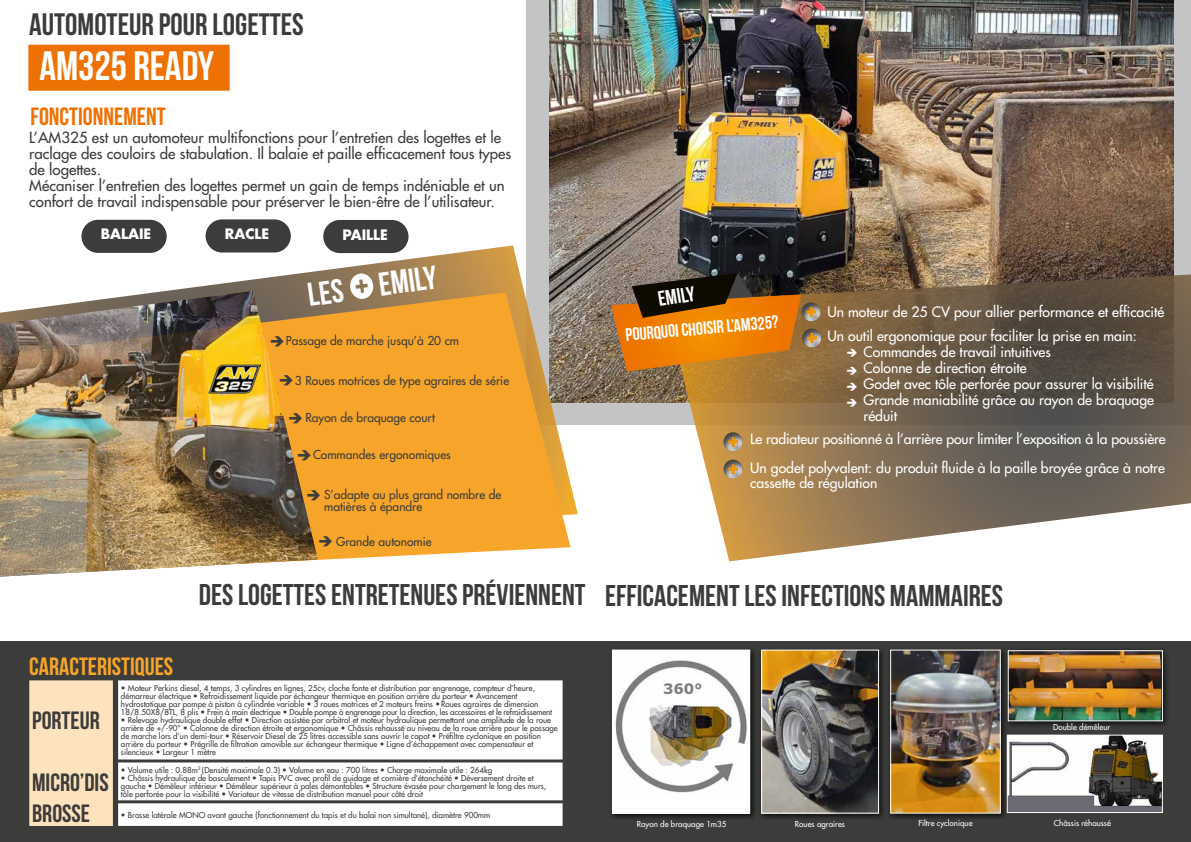
<style>
.page{position:relative;width:1191px;height:842px;background:#fff}
.page>*{position:absolute;margin:0;border:0;box-sizing:border-box;transform-origin:0 0}
.t1{font:700 41px "Bebas Neue";color:#fff}
.t2{font:700 33px "Bebas Neue";color:#fff}
.t3{font:700 31px "Bebas Neue";color:#3c3c3b}
.t4{font:700 30px "Bebas Neue";color:#3c3c3b}
.t5{font:700 25px "Bebas Neue";color:#3c3c3b}
.t6{font:700 25px "Bebas Neue";color:#f7a528}
.t7{font:700 25px "Bebas Neue";color:#ee7203}
.t8{font:700 21px "Bebas Neue";color:#fff}
.t9{font:700 18px "Bebas Neue";color:#fff}
.t10{font:500 15px/16px "Futura Std";color:#3c3c3b}
.t11{font:500 14px/16px "Futura Std";color:#fff}
.t12{font:700 14px "Futura Std";color:#fff}
.t13{font:500 12px/12px "Futura Std";color:#3c3c3b}
.t14{font:500 8px/8px "Futura Std";color:#3c3c3b}
.t15{font:500 8px "Futura Std";color:#fff}
</style>
<div class="page">
<div style="left:0;top:642px;width:1191px;height:200px;background:#3c3c3b"></div>
<div style="left:323px;top:220px;width:85px;height:33px;background:#3c3c3b;border-radius:17px"></div>
<div style="left:81px;top:220px;width:86px;height:33px;background:#3c3c3b;border-radius:17px"></div>
<div style="left:206px;top:219px;width:85px;height:33px;background:#3c3c3b;border-radius:17px"></div>
<div style="left:29px;top:680px;width:84px;height:146px;background:#fee1bd"></div>
<svg style="left:118px;top:680px;width:444px;height:146px;background:#f6f6f6"></svg>
<div style="left:526px;top:0;width:665px;height:425px;background:#c4c4c4"></div>
<img style="left:549px;top:0;width:624px;height:403px">
<div style="left:608px;top:646px;width:149px;height:175px;background:#000;opacity:.75"></div>
<div style="left:612px;top:650px;width:137px;height:163px;background:#fff"></div>
<img style="left:615px;top:660px;width:132px;height:133px">
<div style="left:612px;top:649px;width:138px;height:165px;border:1px solid #fff"></div>
<div style="left:757px;top:646px;width:129px;height:175px;background:#000;opacity:.75"></div>
<img style="left:763px;top:651px;width:114px;height:161px">
<div style="left:761px;top:649px;width:118px;height:165px;border:1px solid #fff"></div>
<div style="left:1004px;top:647px;width:166px;height:82px;background:#000;opacity:.75"></div>
<img style="left:1009px;top:652px;width:151px;height:67px">
<div style="left:1007px;top:650px;width:155px;height:71px;border:1px solid #fff"></div>
<img style="left:1008px;top:737px;width:152px;height:74px">
<div style="left:1006px;top:735px;width:156px;height:78px;border:1px solid #fff"></div>
<div style="left:886px;top:646px;width:122px;height:175px;background:#000;opacity:.75"></div>
<img style="left:892px;top:651px;width:106px;height:161px">
<div style="left:890px;top:649px;width:110px;height:165px;border:1px solid #fff"></div>
<svg style="left:664px;top:261px;width:527px;height:300px;background:#8b7a64"></svg>
<svg style="left:611px;top:273px;width:210px;height:98px;background:#a46318"></svg>
<div style="left:801px;top:327px;width:21px;height:21px;background:#000;opacity:.75"></div>
<div style="left:722px;top:431px;width:21px;height:21px;background:#000;opacity:.75"></div>
<div style="left:722px;top:458px;width:21px;height:21px;background:#000;opacity:.75"></div>
<svg style="left:84px;top:245px;width:494px;height:303px"></svg>
<svg style="left:318px;top:292px;width:252px;height:268px;background:#eda538"></svg>
<svg style="left:349px;top:273px;width:25px;height:27px"></svg>
<img style="left:0;top:291px;width:318px;height:286px">
<img style="left:209px;top:364px;width:51px;height:29px">
<div style="left:28px;top:45px;width:202px;height:46px;background:#ee7203"></div>
<svg style="left:847px;top:349px;width:10px;height:8px"></svg>
<svg style="left:847px;top:366px;width:10px;height:8px"></svg>
<svg style="left:847px;top:383px;width:10px;height:8px"></svg>
<svg style="left:847px;top:399px;width:10px;height:7px"></svg>
<svg style="left:271px;top:336px;width:13px;height:10px"></svg>
<svg style="left:280px;top:376px;width:13px;height:10px"></svg>
<svg style="left:289px;top:414px;width:13px;height:10px"></svg>
<svg style="left:298px;top:450px;width:13px;height:10px"></svg>
<svg style="left:307px;top:490px;width:13px;height:10px"></svg>
<svg style="left:319px;top:536px;width:13px;height:10px"></svg>
<h3 class="t3" style="left:29px;top:8px;width:276px">AUTOMOTEUR POUR LOGETTES</h3>
<h1 class="t1" style="left:39px;top:44px;width:176px">AM325 READY</h1>
<h3 class="t7" style="left:30px;top:103px;width:137px">FONCTIONNEMENT</h3>
<p class="t10" style="left:29px;top:130px;width:483px">L’AM325 est un automoteur multifonctions pour l’entretien des logettes et le raclage des couloirs de stabulation. Il balaie et paille efficacement tous types de logettes.<br>Mécaniser l’entretien des logettes permet un gain de temps indéniable et un confort de travail indispensable pour préserver le bien-être de l’utilisateur.</p>
<h3 class="t12" style="left:101px;top:225px;width:52px">BALAIE</h3>
<h3 class="t12" style="left:225px;top:224px;width:46px">RACLE</h3>
<h3 class="t12" style="left:342px;top:225px;width:47px">PAILLE</h3>
<h2 class="t2" style="left:305px;top:277px;width:131px;rotate:-8deg">LES EMILY</h2>
<h3 class="t13" style="left:286px;top:335px;width:175px">Passage de marche jusqu’à 20 cm</h3>
<h3 class="t13" style="left:295px;top:375px;width:216px">3 Roues motrices de type agraires de série</h3>
<h3 class="t13" style="left:305px;top:412px;width:131px">Rayon de braquage court</h3>
<h3 class="t13" style="left:313px;top:449px;width:139px">Commandes ergonomiques</h3>
<h3 class="t13" style="left:324px;top:488px;width:179px">S’adapte au plus grand nombre de matières à épandre</h3>
<h3 class="t13" style="left:336px;top:535px;width:97px">Grande autonomie</h3>
<h3 class="t4" style="left:199px;top:578px;width:388px">DES LOGETTES ENTRETENUES PRÉVIENNENT</h3>
<h3 class="t6" style="left:29px;top:652px;width:146px">CARACTERISTIQUES</h3>
<h3 class="t5" style="left:32px;top:707px;width:69px">PORTEUR</h3>
<p class="t14" style="left:121px;top:684px;width:432px">• Moteur Perkins diesel, 4 temps, 3 cylindres en lignes, 25cv, cloche fonte et distribution par engrenage, compteur d’heure, démarreur électrique • Refroidissement liquide par échangeur thermique en position arrière du porteur • Avancement hydrostatique par pompe à piston à cylindrée variable • 3 roues motrices et 2 moteurs freins • Roues agraires de dimension 18/8.50X8/8TL, 8 plis • Frein à main électrique • Double pompe à engrenage pour la direction, les accessoires et le refroidissement</p>
<p class="t14" style="left:121px;top:716px;width:438px">• Relevage hydraulique double effet • Direction assistée par orbitrol et moteur hydraulique permettant une amplitude de la roue arrière de +/-90° • Colonne de direction étroite et ergonomique • Châssis rehaussé au niveau de la roue arrière pour le passage de marche lors d’un demi-tour • Réservoir Diesel de 25 litres accessible sans ouvrir le capot • Préfiltre cyclonique en position arrière du porteur • Prégrille de filtration amovible sur échangeur thermique • Ligne d’échappement avec compensateur et silencieux • Largeur 1 mètre</p>
<h3 class="t5" style="left:32px;top:768px;width:78px">MICRO’DIS</h3>
<h3 class="t5" style="left:32px;top:800px;width:60px">BROSSE</h3>
<p class="t14" style="left:121px;top:766px;width:373px">• Volume utile : 0.88m<sup>3</sup> (Densité maximale 0.3) • Volume en eau : 700 litres • Charge maximale utile : 264kg</p>
<p class="t14" style="left:121px;top:774px;width:427px">• Châssis hydraulique de basculement • Tapis PVC avec profil de guidage et cornière d’étanchéité • Déversement droite et gauche • Démêleur inférieur • Démêleur supérieur à pales démontables • Structure évasée pour chargement le long des murs, tôle perforée pour la visibilité • Variateur de vitesse de distribution manuel pour côté droit</p>
<p class="t14" style="left:121px;top:811px;width:371px">• Brosse latérale MONO avant gauche (fonctionnement du tapis et du balai non simultané), diamètre 900mm</p>
<h3 class="t8" style="left:656px;top:288px;width:39px;rotate:-9deg">EMILY</h3>
<h3 class="t11" style="left:827px;top:299px;width:338px;line-height:24.7px">Un moteur de 25 CV pour allier performance et efficacité<br>Un outil ergonomique pour faciliter la prise en main:</h3>
<h3 class="t11" style="left:863px;top:344px;width:292px">Commandes de travail intuitives<br>Colonne de direction étroite<br>Godet avec tôle perforée pour assurer la visibilité Grande maniabilité grâce au rayon de braquage réduit</h3>
<h3 class="t11" style="left:750px;top:425px;width:417px;line-height:29px">Le radiateur positionné à l’arrière pour limiter l’exposition à la poussière<br>Un godet polyvalent: du produit fluide à la paille broyée grâce à notre</h3>
<h3 class="t11" style="left:750px;top:475px;width:129px">cassette de régulation</h3>
<h3 class="t9" style="left:625px;top:325px;width:155px;rotate:-5deg">POURQUOI CHOISIR L’AM325?</h3>
<h3 class="t4" style="left:605px;top:579px;width:399px">EFFICACEMENT LES INFECTIONS MAMMAIRES</h3>
<p class="t15" style="left:1053px;top:722px;width:59px">Double démêleur</p>
<p class="t15" style="left:637px;top:819px;width:91px">Rayon de braquage 1m35</p>
<p class="t15" style="left:795px;top:819px;width:52px">Roues agraires</p>
<p class="t15" style="left:918px;top:818px;width:56px">Filtre cyclonique</p>
<p class="t15" style="left:1054px;top:818px;width:58px">Châssis réhaussé</p>
</div>
